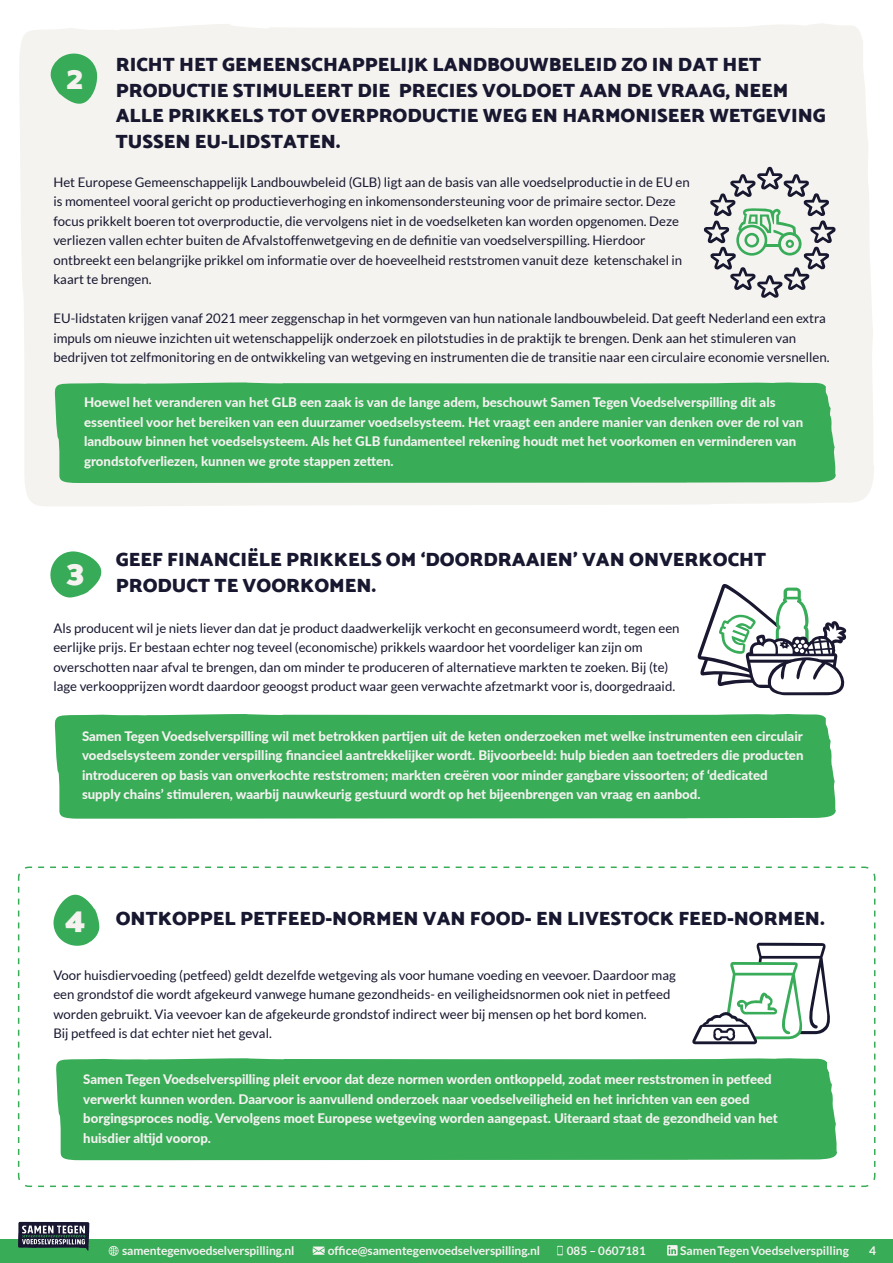
<style>
.page{position:relative;width:893px;height:1263px;background:#fff}
.page>*{position:absolute;margin:0;border:0;box-sizing:border-box;transform-origin:0 0}
.t1{font:900 33px "Catamaran";color:#f5f2f0}
.t2{font:900 19.5px/25.5px "Catamaran";color:#171730}
.t3{font:13.2px/19.5px "Lato";color:#171730}
.t4{font:800 13.2px/19.5px "Lato";color:#f5f2f0}
.t5{font:700 12px "Lato";letter-spacing:-.005em;color:#f5f2f0}
.t6{font:700 11.7px "Lato";color:#f5f2f0}
</style>
<div class="page">
<div style="left:0;top:1239px;width:893px;height:24px;background:#39ac58"></div>
<svg style="left:18px;top:1222px;width:71px;height:29px"></svg>
<svg style="left:313px;top:1246px;width:12px;height:9px"></svg>
<svg style="left:108px;top:1246px;width:11px;height:10px"></svg>
<svg style="left:667px;top:1245px;width:11px;height:10px"></svg>
<svg style="left:557px;top:1246px;width:6px;height:9px"></svg>
<div style="left:19px;top:23px;width:855px;height:483px;background:#f5f3ef"></div>
<svg style="left:50px;top:52px;width:48px;height:54px"></svg>
<svg style="left:50px;top:551px;width:52px;height:46px"></svg>
<svg style="left:704px;top:167px;width:132px;height:131px"></svg>
<svg style="left:17px;top:866px;width:859px;height:322px"></svg>
<div style="left:55px;top:382px;width:781px;height:101px;background:#39ac58"></div>
<div style="left:55px;top:714px;width:781px;height:105px;background:#39ac58"></div>
<div style="left:56px;top:1058px;width:781px;height:102px;background:#39ac58"></div>
<svg style="left:697px;top:584px;width:150px;height:111px"></svg>
<h1 class="t1" style="left:66px;top:58px;width:18px">2</h1>
<h2 class="t2" style="left:116px;top:52px;width:712px">RICHT HET GEMEENSCHAPPELIJK LANDBOUWBELEID ZO IN DAT HET PRODUCTIE STIMULEERT DIE PRECIES VOLDOET AAN DE VRAAG, NEEM ALLE PRIKKELS TOT OVERPRODUCTIE WEG EN HARMONISEER WETGEVING TUSSEN EU-LIDSTATEN.</h2>
<p class="t3" style="left:53px;top:172px;width:638px">Het Europese Gemeenschappelijk Landbouwbeleid (GLB) ligt aan de basis van alle voedselproductie in de EU en is momenteel vooral gericht op productieverhoging en inkomensondersteuning voor de primaire sector. Deze focus prikkelt boeren tot overproductie, die vervolgens niet in de voedselketen kan worden opgenomen. Deze verliezen vallen echter buiten de Afvalstoffenwetgeving en de definitie van voedselverspilling. Hierdoor ontbreekt een belangrijke prikkel om informatie over de hoeveelheid reststromen vanuit deze ketenschakel in kaart te brengen.</p>
<p class="t3" style="left:53px;top:309px;width:778px">EU-lidstaten krijgen vanaf 2021 meer zeggenschap in het vormgeven van hun nationale landbouwbeleid. Dat geeft Nederland een extra impuls om nieuwe inzichten uit wetenschappelijk onderzoek en pilotstudies in de praktijk te brengen. Denk aan het stimuleren van bedrijven tot zelfmonitoring en de ontwikkeling van wetgeving en instrumenten die de transitie naar een circulaire economie versnellen.</p>
<p class="t4" style="left:84px;top:392px;width:720px">Hoewel het veranderen van het GLB een zaak is van de lange adem, beschouwt Samen Tegen Voedselverspilling dit als essentieel voor het bereiken van een duurzamer voedselsysteem. Het vraagt een andere manier van denken over de rol van landbouw binnen het voedselsysteem. Als het GLB fundamenteel rekening houdt met het voorkomen en verminderen van grondstofverliezen, kunnen we grote stappen zetten.</p>
<h1 class="t1" style="left:66px;top:552px;width:19px">3</h1>
<h2 class="t2" style="left:116px;top:546px;width:652px">GEEF FINANCIËLE PRIKKELS OM ‘DOORDRAAIEN’ VAN ONVERKOCHT<br>PRODUCT TE VOORKOMEN.</h2>
<p class="t3" style="left:53px;top:618px;width:628px">Als producent wil je niets liever dan dat je product daadwerkelijk verkocht en geconsumeerd wordt, tegen een eerlijke prijs. Er bestaan echter nog teveel (economische) prikkels waardoor het voordeliger kan zijn om overschotten naar afval te brengen, dan om minder te produceren of alternatieve markten te zoeken. Bij (te) lage verkoopprijzen wordt daardoor geoogst product waar geen verwachte afzetmarkt voor is, doorgedraaid.</p>
<p class="t4" style="left:82px;top:726px;width:723px">Samen Tegen Voedselverspilling wil met betrokken partijen uit de keten onderzoeken met welke instrumenten een circulair voedselsysteem zonder verspilling financieel aantrekkelijker wordt. Bijvoorbeeld: hulp bieden aan toetreders die producten introduceren op basis van onverkochte reststromen; markten creëren voor minder gangbare vissoorten; of ‘dedicated supply chains’ stimuleren, waarbij nauwkeurig gestuurd wordt op het bijeenbrengen van vraag en aanbod.</p>
<h1 class="t1" style="left:65px;top:899px;width:22px">4</h1>
<h2 class="t2" style="left:116px;top:905px;width:710px">ONTKOPPEL PETFEED-NORMEN VAN FOOD- EN LIVESTOCK FEED-NORMEN.</h2>
<p class="t3" style="left:53px;top:965px;width:624px">Voor huisdiervoeding (petfeed) geldt dezelfde wetgeving als voor humane voeding en veevoer. Daardoor mag een grondstof die wordt afgekeurd vanwege humane gezondheids- en veiligheidsnormen ook niet in petfeed worden gebruikt. Via veevoer kan de afgekeurde grondstof indirect weer bij mensen op het bord komen.<br>Bij petfeed is dat echter niet het geval.</p>
<p class="t4" style="left:83px;top:1069px;width:696px">Samen Tegen Voedselverspilling pleit ervoor dat deze normen worden ontkoppeld, zodat meer reststromen in petfeed verwerkt kunnen worden. Daarvoor is aanvullend onderzoek naar voedselveiligheid en het inrichten van een goed borgingsproces nodig. Vervolgens moet Europese wetgeving worden aangepast. Uiteraard staat de gezondheid van het huisdier altijd voorop.</p>
<p class="t5" style="left:122px;top:1244px;width:174px">samentegenvoedselverspilling.nl</p>
<p class="t5" style="left:328px;top:1243px;width:214px">office@samentegenvoedselverspilling.nl</p>
<p class="t6" style="left:567px;top:1244px;width:81px">085 – 0607181</p>
<p class="t5" style="left:680px;top:1243px;width:170px">Samen Tegen Voedselverspilling</p>
<p class="t5" style="left:869px;top:1244px;width:8px">4</p>
</div>
